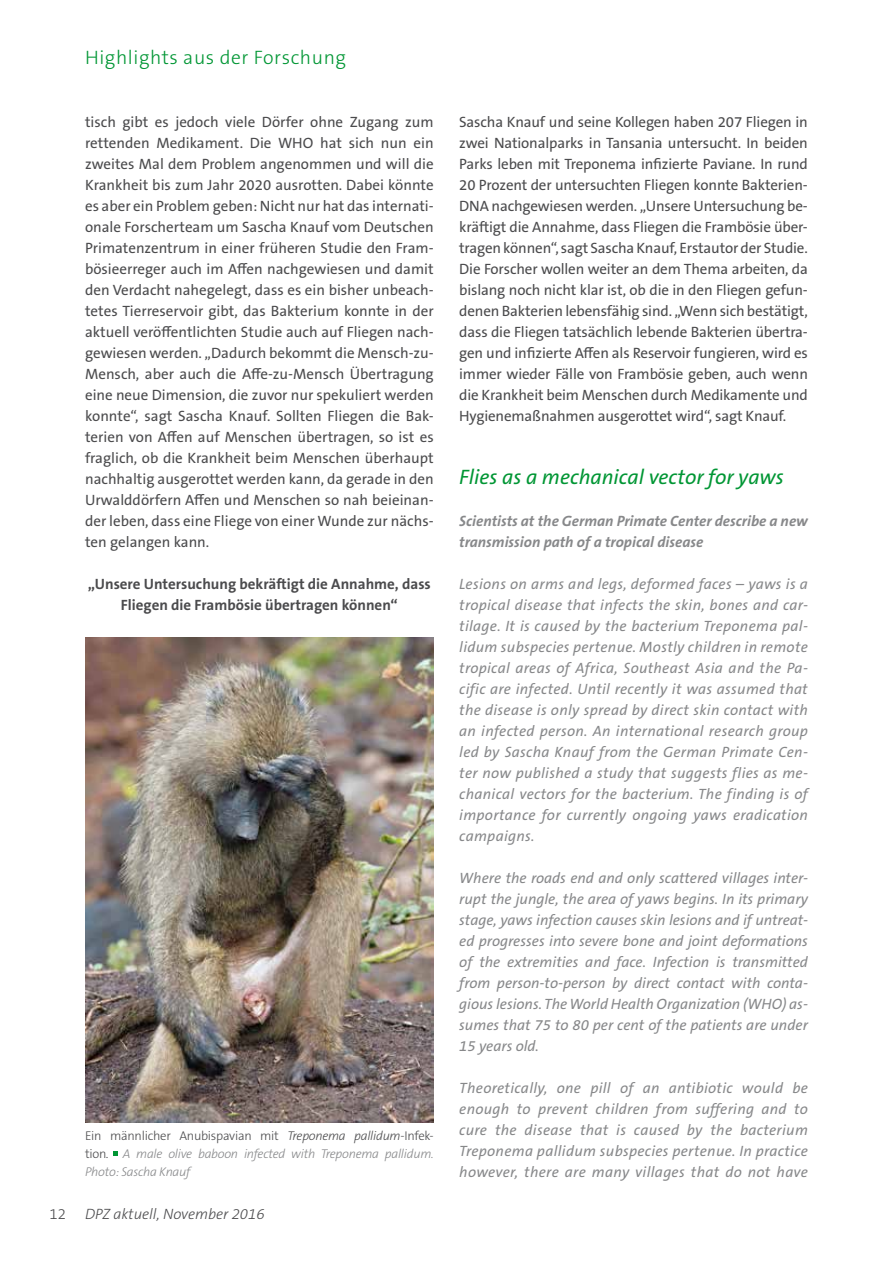
<style>
.page{position:relative;width:893px;height:1263px;background:#fff}
.page>*{position:absolute;margin:0;border:0;box-sizing:border-box;transform-origin:0 0}
.t1{font:italic 21px "The Sans B W5 Plain";color:#009634}
.t2{font:300 19.5px "The Sans B W3";letter-spacing:.03em;color:#009634}
.t3{font:15px/21px "The Sans B W5 Plain";letter-spacing:-.01em;color:#4b4b4d;text-align:justify}
.t4{font:italic 15px/21px "The Sans B W5 Plain";letter-spacing:.02em;color:#87888a;text-align:justify}
.t5{font:700 15px/21px "The Sans B W7";color:#4b4b4d;text-align:center}
.t6{font:italic 700 15px/21px "The Sans B W7";color:#87888a}
.t7{font:italic 300 15px "The Sans B W3";color:#4b4b4d}
.t8{font:300 15px "The Sans B W3";color:#4b4b4d}
.t9{font:italic 300 12.75px/18px "The Sans B W3";letter-spacing:-.02em;color:#87888a;text-align:justify}
.s1{font-style:normal;color:#4b4b4d}
.s2{color:#4b4b4d}
</style>
<div class="page">
<img style="left:85px;top:638px;width:349px;height:484px">
<svg style="left:113px;top:1151px;width:5px;height:5px"></svg>
<h2 class="t2" style="left:85px;top:45px;width:262px">Highlights aus der Forschung</h2>
<p class="t3" style="left:85px;top:111px;width:350px">tisch gibt es jedoch viele Dörfer ohne Zugang zum rettenden Medikament. Die WHO hat sich nun ein zweites Mal dem Problem angenommen und will die Krankheit bis zum Jahr 2020 ausrotten. Dabei könnte es aber ein Problem geben: Nicht nur hat das internati&shy;onale Forscherteam um Sascha Knauf vom Deutschen Primatenzentrum in einer früheren Studie den Fram&shy;bösieerreger auch im Affen nachgewiesen und damit den Verdacht nahegelegt, dass es ein bisher unbeach&shy;tetes Tierreservoir gibt, das Bakterium konnte in der aktuell veröffentlichten Studie auch auf Fliegen nach&shy;gewiesen werden. „Dadurch bekommt die Mensch-zu-Mensch, aber auch die Affe-zu-Mensch Übertragung eine neue Dimension, die zuvor nur spekuliert werden konnte“, sagt Sascha Knauf. Sollten Fliegen die Bak&shy;terien von Affen auf Menschen übertragen, so ist es fraglich, ob die Krankheit beim Menschen überhaupt nachhaltig ausgerottet werden kann, da gerade in den Urwalddörfern Affen und Menschen so nah beieinan&shy;der leben, dass eine Fliege von einer Wunde zur nächs&shy;ten gelangen kann.</p>
<p class="t5" style="left:88px;top:573px;width:344px">„Unsere Untersuchung bekräftigt die Annahme, dass<br>Fliegen die Frambösie übertragen können“</p>
<p class="t9" style="left:85px;top:1127px;width:350px"><span class="s1">Ein männlicher Anubispavian mit</span> <span class="s2">Treponema pallidum</span><span class="s1">-Infek&shy;tion.</span> A male olive baboon infected with Treponema pallidum.<br>Photo: Sascha Knauf</p>
<p class="t8" style="left:50px;top:1204px;width:18px">12</p>
<p class="t7" style="left:85px;top:1205px;width:181px">DPZ aktuell, November 2016</p>
<p class="t3" style="left:459px;top:111px;width:350px">Sascha Knauf und seine Kollegen haben 207 Fliegen in zwei Nationalparks in Tansania untersucht. In beiden Parks leben mit Treponema infizierte Paviane. In rund 20 Prozent der untersuchten Fliegen konnte Bakterien-DNA nachgewiesen werden. „Unsere Untersuchung be&shy;kräftigt die Annahme, dass Fliegen die Frambösie über&shy;tragen können“, sagt Sascha Knauf, Erstautor der Studie.<br>Die Forscher wollen weiter an dem Thema arbeiten, da bislang noch nicht klar ist, ob die in den Fliegen gefun&shy;denen Bakterien lebensfähig sind. „Wenn sich bestätigt, dass die Fliegen tatsächlich lebende Bakterien übertra&shy;gen und infizierte Affen als Reservoir fungieren, wird es immer wieder Fälle von Frambösie geben, auch wenn die Krankheit beim Menschen durch Medikamente und Hygienemaßnahmen ausgerottet wird“, sagt Knauf.</p>
<h1 class="t1" style="left:459px;top:464px;width:326px">Flies as a mechanical vector for yaws</h1>
<p class="t6" style="left:459px;top:510px;width:350px">Scientists at the German Primate Center describe a new transmission path of a tropical disease</p>
<p class="t4" style="left:459px;top:574px;width:350px">Lesions on arms and legs, deformed faces – yaws is a tropical disease that infects the skin, bones and car&shy;tilage. It is caused by the bacterium Treponema pal&shy;lidum subspecies pertenue. Mostly children in remote tropical areas of Africa, Southeast Asia and the Pa&shy;cific are infected. Until recently it was assumed that the disease is only spread by direct skin contact with an infected person. An international research group led by Sascha Knauf from the German Primate Cen&shy;ter now published a study that suggests flies as me&shy;chanical vectors for the bacterium. The finding is of importance for currently ongoing yaws eradication campaigns.</p>
<p class="t4" style="left:459px;top:868px;width:350px">Where the roads end and only scattered villages inter&shy;rupt the jungle, the area of yaws begins. In its primary stage, yaws infection causes skin lesions and if untreat&shy;ed progresses into severe bone and joint deformations of the extremities and face. Infection is transmitted from person-to-person by direct contact with conta&shy;gious lesions. The World Health Organization (WHO) as&shy;sumes that 75 to 80 per cent of the patients are under 15 years old.</p>
<p class="t4" style="left:459px;top:1078px;width:350px">Theoretically, one pill of an antibiotic would be enough to prevent children from suffering and to cure the disease that is caused by the bacterium Treponema pallidum subspecies pertenue. In practice however, there are many villages that do not have</p>
</div>
